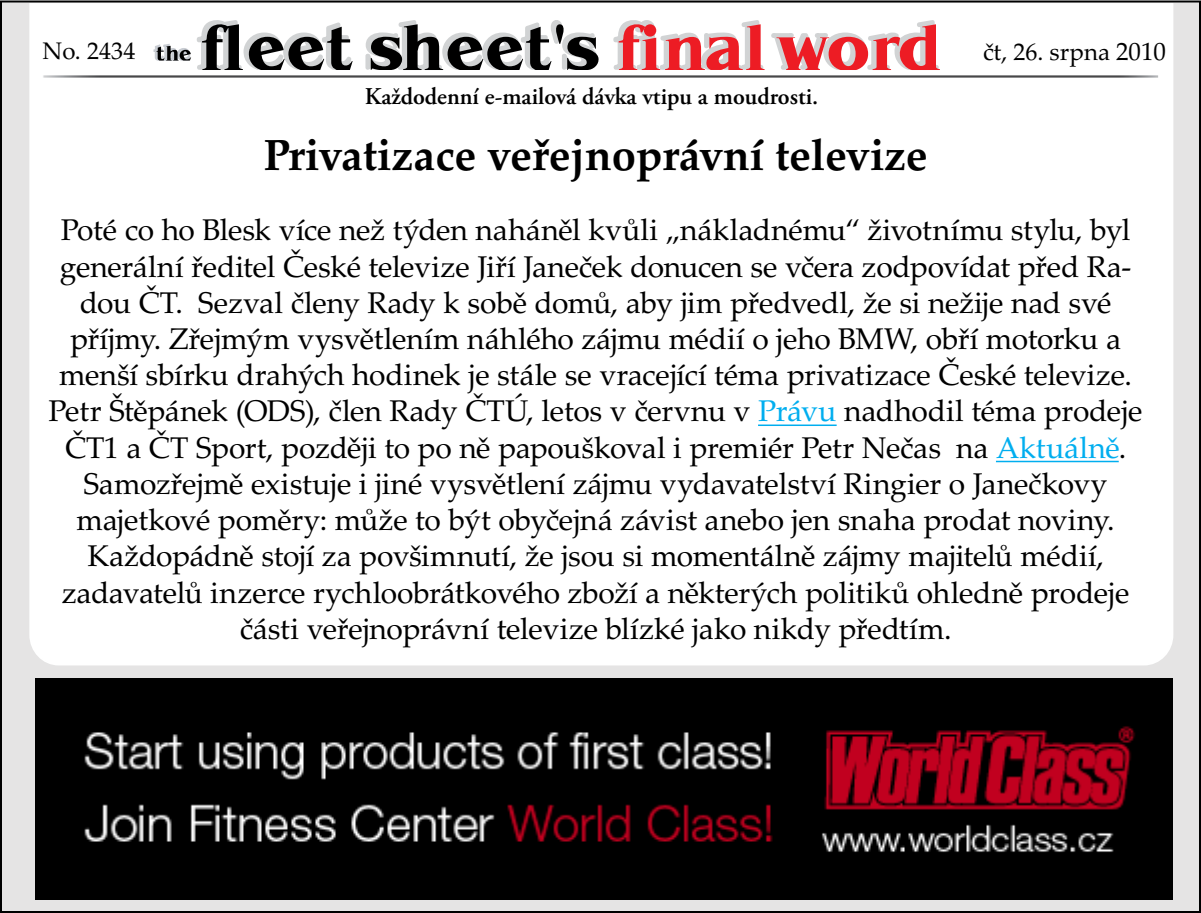
<style>
.page{position:relative;width:1201px;height:913px;background:#fff}
.page>*{position:absolute;margin:0;border:0;box-sizing:border-box;transform-origin:0 0}
.t1{font:700 43.6px "Palatino LTCE";color:#000}
.t2{font:30px/36.2px "Palatino LTCE";letter-spacing:-.01em;color:#000;text-align:center}
.t3{font:600 24px "Adobe Garamond Pro";color:#000}
.t4{font:24px "Palatino LTCE";letter-spacing:.005em;color:#000}
.s1{font-size:25px}
.s2{color:#00aeef}
</style>
<div class="page">
<div style="left:1px;top:1px;width:1198px;height:910px;background:#e5e4e4"></div>
<div style="left:28px;top:1px;width:1146px;height:665px;background:#fff"></div>
<img style="left:40px;top:73px;width:1120px;height:7px">
<svg style="left:153px;top:20px;width:446px;height:50px"></svg>
<svg style="left:611px;top:20px;width:328px;height:50px"></svg>
<img style="left:36px;top:678px;width:1136px;height:220px">
<hr style="left:758px;top:424px;width:78px;height:2px;background:#00aeef">
<hr style="left:995px;top:460px;width:123px;height:2px;background:#00aeef">
<p class="t4" style="left:42px;top:37px;width:94px">No. 2434</p>
<p class="t4" style="left:982px;top:38px;width:184px">čt, 26. srpna <span class="s1">2010</span></p>
<p class="t3" style="left:365px;top:83px;width:455px">Každodenní e-mailová dávka vtipu a moudrosti.</p>
<h1 class="t1" style="left:264px;top:129px;width:665px">Privatizace veřejnoprávní televize</h1>
<p class="t2" style="left:49px;top:212px;width:1095px">Poté co ho Blesk více než týden naháněl kvůli „nákladnému“ životnímu stylu, byl generální ředitel České televize Jiří Janeček donucen se včera zodpovídat před Ra&shy;dou ČT. Sezval členy Rady k sobě domů, aby jim předvedl, že si nežije nad své příjmy. Zřejmým vysvětlením náhlého zájmu médií o jeho BMW, obří motorku a menší sbírku drahých hodinek je stále se vracející téma privatizace České televize.<br>Petr Štěpánek (ODS), člen Rady ČTÚ, letos v červnu v <span class="s2">Právu</span> nadhodil téma prodeje ČT1 a ČT Sport, později to po ně papouškoval i premiér Petr Nečas na <span class="s2">Aktuálně</span>.<br>Samozřejmě existuje i jiné vysvětlení zájmu vydavatelství Ringier o Janečkovy majetkové poměry: může to být obyčejná závist anebo jen snaha prodat noviny.<br>Každopádně stojí za povšimnutí, že jsou si momentálně zájmy majitelů médií, zadavatelů inzerce rychloobrátkového zboží a některých politiků ohledně prodeje části veřejnoprávní televize blízké jako nikdy předtím.</p>
</div>
